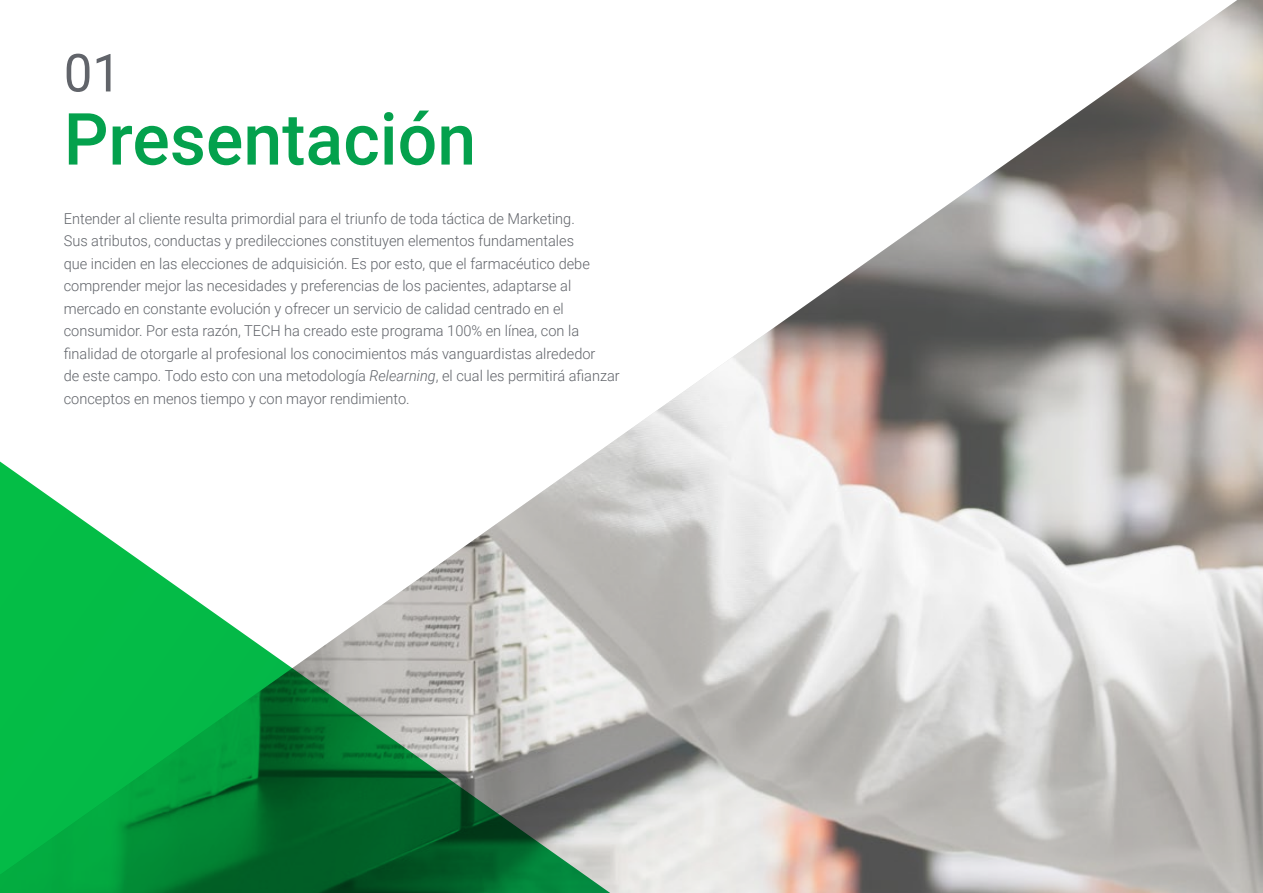
<style>
.page{position:relative;width:1263px;height:893px;background:#fff}
.page>*{position:absolute;margin:0;border:0;box-sizing:border-box;transform-origin:0 0}
.t1{font:500 72px "Roboto";color:#04a14d}
.t2{font:52.5px "Roboto";color:#61646a}
.t3{font:300 15px/22.5px "Roboto";color:#61646a}
.s1{font-style:italic}
</style>
<div class="page">
<img style="left:607px;top:0;width:656px;height:893px">
<svg style="left:0;top:446px;width:640px;height:447px"></svg>
<h2 class="t2" style="left:64px;top:36px;width:59px">01</h2>
<h1 class="t1" style="left:64px;top:89px;width:414px">Presentación</h1>
<p class="t3" style="left:64px;top:207px;width:558px">Entender al cliente resulta primordial para el triunfo de toda táctica de Marketing.<br>Sus atributos, conductas y predilecciones constituyen elementos fundamentales<br>que inciden en las elecciones de adquisición. Es por esto, que el farmacéutico debe comprender mejor las necesidades y preferencias de los pacientes, adaptarse al mercado en constante evolución y ofrecer un servicio de calidad centrado en el consumidor. Por esta razón, TECH ha creado este programa 100% en línea, con la finalidad de otorgarle al profesional los conocimientos más vanguardistas alrededor<br>de este campo. Todo esto con una metodología <span class="s1">Relearning</span>, el cual les permitirá afianzar conceptos en menos tiempo y con mayor rendimiento.</p>
</div>
